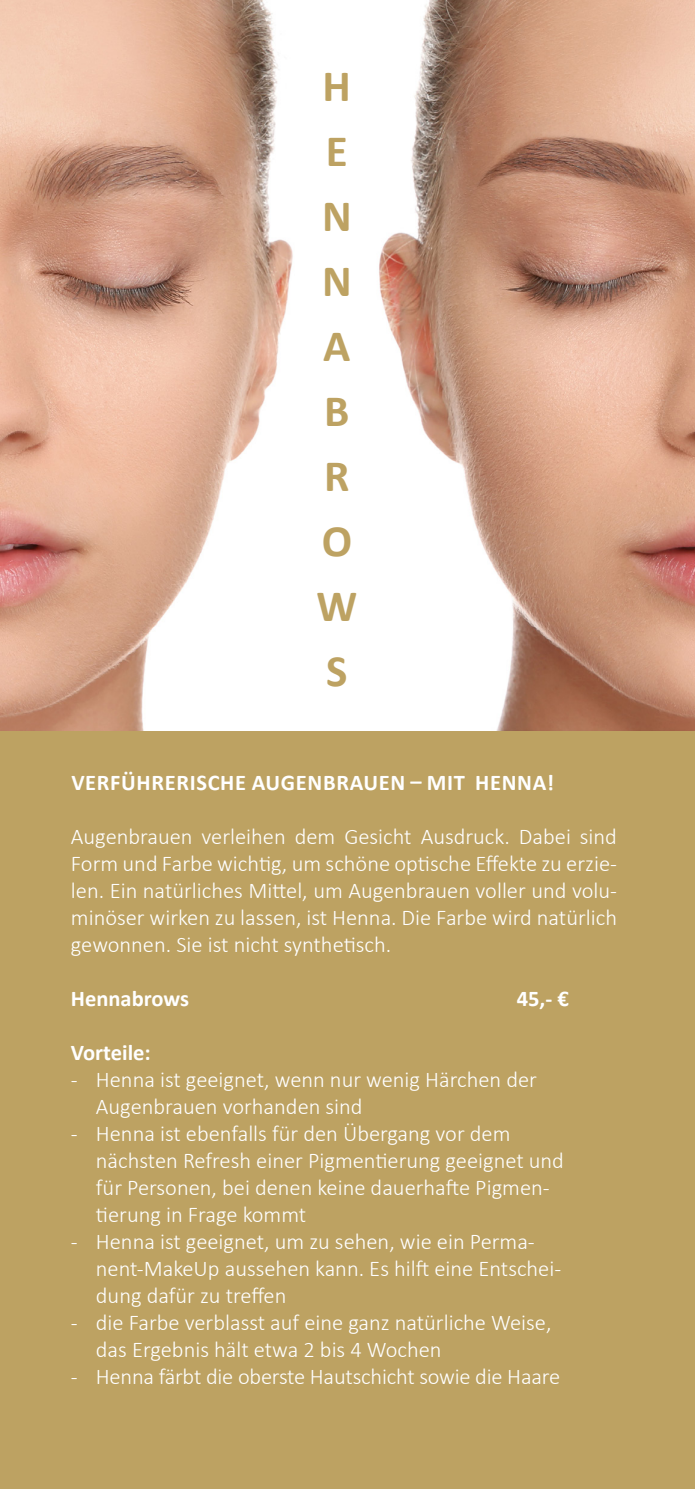
<style>
.page{position:relative;width:695px;height:1489px;background:#fff}
.page>*{position:absolute;margin:0;border:0;box-sizing:border-box;transform-origin:0 0}
.t1{font:700 45px/65px "Calibri";color:#bda262}
.t2{font:300 22.5px/27px "Calibri";color:#fff}
.t3{font:700 22.5px "Calibri";letter-spacing:.03em;color:#fff}
</style>
<div class="page">
<div style="left:0;top:718px;width:694px;height:770px;background:#bda262"></div>
<img style="left:0;top:0;width:694px;height:730px">
<h1 class="t1" style="left:316px;top:53px;width:37px">H<br>E<br>N<br>N<br>A<br>B<br>R<br>O<br>W<br>S</h1>
<p class="t3" style="left:71px;top:767px;width:484px">VERFÜHRERISCHE AUGENBRAUEN – MIT HENNA!</p>
<p class="t2" style="left:71px;top:822px;width:547px;text-align:justify">Augenbrauen verleihen dem Gesicht Ausdruck. Dabei sind Form und Farbe wichtig, um schöne optische Effekte zu erzie&shy;len. Ein natürliches Mittel, um Augenbrauen voller und volu&shy;minöser wirken zu lassen, ist Henna. Die Farbe wird natürlich gewonnen. Sie ist nicht synthetisch.</p>
<p class="t3" style="left:71px;top:983px;width:120px">HENNABROWS</p>
<p class="t3" style="left:516px;top:983px;width:53px">45,- €</p>
<p class="t3" style="left:71px;top:1037px;width:81px">VORTEILE:</p>
<p class="t2" style="left:96px;top:1065px;width:442px;text-indent:-25px">- Henna ist geeignet, wenn nur wenig Härchen der<br>Augenbrauen vorhanden sind</p>
<p class="t2" style="left:96px;top:1119px;width:469px;text-indent:-25px">- Henna ist ebenfalls für den Übergang vor dem nächsten Refresh einer Pigmentierung geeignet und für Personen, bei denen keine dauerhafte Pigmen&shy;tierung in Frage kommt</p>
<p class="t2" style="left:96px;top:1227px;width:467px;text-indent:-25px">- Henna ist geeignet, um zu sehen, wie ein Perma&shy;nent-MakeUp aussehen kann. Es hilft eine Entschei&shy;dung dafür zu treffen</p>
<p class="t2" style="left:96px;top:1308px;width:457px;text-indent:-25px">- die Farbe verblasst auf eine ganz natürliche Weise, das Ergebnis hält etwa 2 bis 4 Wochen</p>
<p class="t2" style="left:71px;top:1362px;width:490px">- Henna färbt die oberste Hautschicht sowie die Haare</p>
</div>
